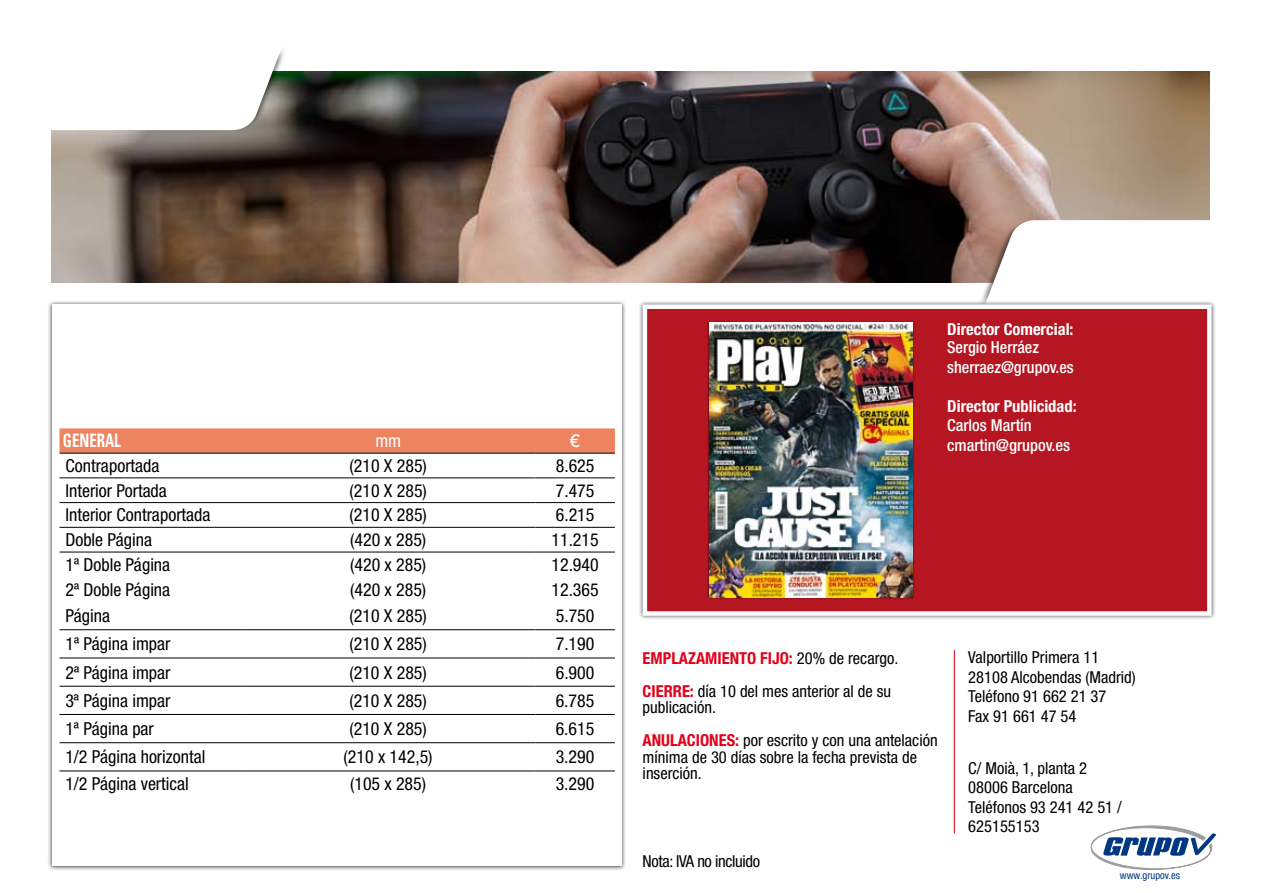
<style>
.page{position:relative;width:1263px;height:893px;background:#fff}
.page>*{position:absolute;margin:0;border:0;box-sizing:border-box;transform-origin:0 0}
.t1{font:700 condensed 18.6px "Univers LT Std";color:#fff;scale:.8 1}
.t2{font:condensed 17.85px "Helvetica Neue LT Std";color:#000}
.t3{font:condensed 17.85px "Helvetica Neue LT Std";color:#fff}
.t4{font:500 17.85px "Helvetica Neue LT Std";color:#fff}
.t5{font:condensed 16.5px/19.5px "Helvetica Neue LT Std";color:#000}
.t6{font:500 condensed 16.5px/19.5px "Helvetica Neue LT Std";color:#fff}
.t7{font:700 condensed 16.5px "Helvetica Neue LT Std";color:#fff}
.t8{font:700 condensed 16.5px "Helvetica Neue LT Std";color:#e2001a}
.t9{font:condensed 16.5px "Helvetica Neue LT Std";letter-spacing:-.02em;color:#000}
.t10{font:condensed 10.5px "Helvetica Neue LT Std";color:#003882}
.s1{font-weight:700;color:#e2001a}
</style>
<div class="page">
<img style="left:52px;top:72px;width:1158px;height:210px">
<div style="left:0;top:0;width:332px;height:136px;background:#000;opacity:.5"></div>
<svg style="left:0;top:70px;width:323px;height:60px"></svg>
<div style="left:0;top:0;width:488px;height:70px;background:#fff"></div>
<svg style="left:945px;top:220px;width:265px;height:71px"></svg>
<div style="left:47px;top:300px;width:588px;height:586px;background:#000;opacity:.75"></div>
<div style="left:52px;top:304px;width:569px;height:562px;background:#fff"></div>
<div style="left:638px;top:300px;width:584px;height:326px;background:#000;opacity:.75"></div>
<div style="left:643px;top:304px;width:568px;height:312px;background:#b51621;border:4px solid #fff"></div>
<div style="left:708px;top:321px;width:212px;height:284px;background:#000;opacity:.75"></div>
<img style="left:710px;top:323px;width:202px;height:274px">
<hr style="left:954px;top:650px;width:1px;height:183px;background:#e2001a">
<svg style="left:1091px;top:825px;width:125px;height:45px"></svg>
<svg style="left:60px;top:428px;width:555px;height:25px;background:#ea8361"></svg>
<hr style="left:60px;top:453px;width:181px;height:1px;background:#000">
<hr style="left:241px;top:453px;width:294px;height:1px;background:#000">
<hr style="left:535px;top:453px;width:80px;height:1px;background:#000">
<hr style="left:60px;top:477px;width:181px;height:1px;background:#000">
<hr style="left:241px;top:477px;width:294px;height:1px;background:#000">
<hr style="left:535px;top:477px;width:80px;height:1px;background:#000">
<hr style="left:60px;top:502px;width:181px;height:1px;background:#000">
<hr style="left:241px;top:502px;width:294px;height:1px;background:#000">
<hr style="left:535px;top:502px;width:80px;height:1px;background:#000">
<hr style="left:60px;top:527px;width:181px;height:1px;background:#000">
<hr style="left:241px;top:527px;width:294px;height:1px;background:#000">
<hr style="left:535px;top:527px;width:80px;height:1px;background:#000">
<hr style="left:60px;top:552px;width:181px;height:1px;background:#000">
<hr style="left:241px;top:552px;width:294px;height:1px;background:#000">
<hr style="left:535px;top:552px;width:80px;height:1px;background:#000">
<hr style="left:60px;top:629px;width:181px;height:1px;background:#000">
<hr style="left:241px;top:629px;width:294px;height:1px;background:#000">
<hr style="left:535px;top:629px;width:80px;height:1px;background:#000">
<hr style="left:60px;top:658px;width:181px;height:1px;background:#000">
<hr style="left:241px;top:658px;width:294px;height:1px;background:#000">
<hr style="left:535px;top:658px;width:80px;height:1px;background:#000">
<hr style="left:60px;top:686px;width:181px;height:1px;background:#000">
<hr style="left:241px;top:686px;width:294px;height:1px;background:#000">
<hr style="left:535px;top:686px;width:80px;height:1px;background:#000">
<hr style="left:60px;top:714px;width:181px;height:1px;background:#000">
<hr style="left:241px;top:714px;width:294px;height:1px;background:#000">
<hr style="left:535px;top:714px;width:80px;height:1px;background:#000">
<hr style="left:60px;top:742px;width:181px;height:1px;background:#000">
<hr style="left:241px;top:742px;width:294px;height:1px;background:#000">
<hr style="left:535px;top:742px;width:80px;height:1px;background:#000">
<hr style="left:60px;top:771px;width:181px;height:1px;background:#000">
<hr style="left:241px;top:771px;width:294px;height:1px;background:#000">
<hr style="left:535px;top:771px;width:80px;height:1px;background:#000">
<p class="t1" style="left:63px;top:429px;width:74px">GENERAL</p>
<p class="t3" style="left:375px;top:431px;width:27px">mm</p>
<p class="t4" style="left:570px;top:430px;width:11px">€</p>
<p class="t2" style="left:65px;top:455px;width:95px">Contraportada</p>
<p class="t2" style="left:350px;top:455px;width:79px">(210 X 285)</p>
<p class="t2" style="left:556px;top:455px;width:40px">8.625</p>
<p class="t2" style="left:65px;top:480px;width:103px">Interior Portada</p>
<p class="t2" style="left:349px;top:480px;width:79px">(210 X 285)</p>
<p class="t2" style="left:556px;top:480px;width:40px">7.475</p>
<p class="t2" style="left:65px;top:505px;width:147px">Interior Contraportada</p>
<p class="t2" style="left:349px;top:505px;width:79px">(210 X 285)</p>
<p class="t2" style="left:556px;top:505px;width:40px">6.215</p>
<p class="t2" style="left:65px;top:529px;width:88px">Doble Página</p>
<p class="t2" style="left:350px;top:529px;width:78px">(420 x 285)</p>
<p class="t2" style="left:551px;top:529px;width:49px">11.215</p>
<p class="t2" style="left:65px;top:554px;width:106px">1ª Doble Página</p>
<p class="t2" style="left:350px;top:554px;width:78px">(420 x 285)</p>
<p class="t2" style="left:551px;top:554px;width:49px">12.940</p>
<p class="t2" style="left:65px;top:579px;width:106px">2ª Doble Página</p>
<p class="t2" style="left:350px;top:579px;width:78px">(420 x 285)</p>
<p class="t2" style="left:551px;top:579px;width:49px">12.365</p>
<p class="t2" style="left:65px;top:605px;width:46px">Página</p>
<p class="t2" style="left:349px;top:605px;width:79px">(210 X 285)</p>
<p class="t2" style="left:556px;top:605px;width:40px">5.750</p>
<p class="t2" style="left:65px;top:634px;width:107px">1ª Página impar</p>
<p class="t2" style="left:349px;top:634px;width:79px">(210 X 285)</p>
<p class="t2" style="left:556px;top:634px;width:40px">7.190</p>
<p class="t2" style="left:65px;top:662px;width:107px">2ª Página impar</p>
<p class="t2" style="left:349px;top:662px;width:79px">(210 X 285)</p>
<p class="t2" style="left:556px;top:662px;width:40px">6.900</p>
<p class="t2" style="left:65px;top:690px;width:107px">3ª Página impar</p>
<p class="t2" style="left:349px;top:690px;width:79px">(210 X 285)</p>
<p class="t2" style="left:556px;top:690px;width:40px">6.785</p>
<p class="t2" style="left:65px;top:718px;width:90px">1ª Página par</p>
<p class="t2" style="left:349px;top:718px;width:79px">(210 X 285)</p>
<p class="t2" style="left:556px;top:718px;width:40px">6.615</p>
<p class="t2" style="left:65px;top:747px;width:142px">1/2 Página horizontal</p>
<p class="t2" style="left:344px;top:747px;width:90px">(210 x 142,5)</p>
<p class="t2" style="left:556px;top:747px;width:40px">3.290</p>
<p class="t2" style="left:65px;top:773px;width:125px">1/2 Página vertical</p>
<p class="t2" style="left:350px;top:773px;width:78px">(105 x 285)</p>
<p class="t2" style="left:556px;top:773px;width:40px">3.290</p>
<p class="t7" style="left:947px;top:319px;width:128px">Director Comercial:</p>
<p class="t6" style="left:947px;top:337px;width:128px">Sergio Herráez sherraez@grupov.es</p>
<p class="t7" style="left:947px;top:396px;width:131px">Director Publicidad:</p>
<p class="t6" style="left:947px;top:415px;width:124px">Carlos Martín cmartin@grupov.es</p>
<p class="t8" style="left:643px;top:648px;width:10px">empla</p>
<p class="t8" style="left:688px;top:648px;width:18px">zamiento</p>
<p class="t5" style="left:760px;top:648px;width:140px"><span class="s1">fijo:</span> 20% de recargo.</p>
<p class="t8" style="left:643px;top:681px;width:18px">Cierre</p>
<p class="t5" style="left:643px;top:683px;width:250px;line-height:16.5px;text-indent:47px"><span class="s1">:</span> día 10 del mes anterior al de su publicación.</p>
<p class="t5" style="left:643px;top:732px;width:297px;line-height:16.5px"><span class="s1">ANULACIONES:</span> por escrito y con una antelación mínima de 30 días sobre la fecha prevista de inserción.</p>
<p class="t9" style="left:643px;top:851px;width:119px">Nota: IVA no incluido</p>
<p class="t5" style="left:968px;top:647px;width:169px">Valportillo Primera 11<br>28108 Alcobendas (Madrid)<br>Teléfono 91 662 21 37<br>Fax 91 661 47 54</p>
<p class="t5" style="left:968px;top:758px;width:155px">C/ Moià, 1, planta 2<br>08006 Barcelona<br>Teléfonos 93 241 42 51 /<br>625155153</p>
<p class="t10" style="left:1120px;top:869px;width:62px">www.grupov.es</p>
</div>
